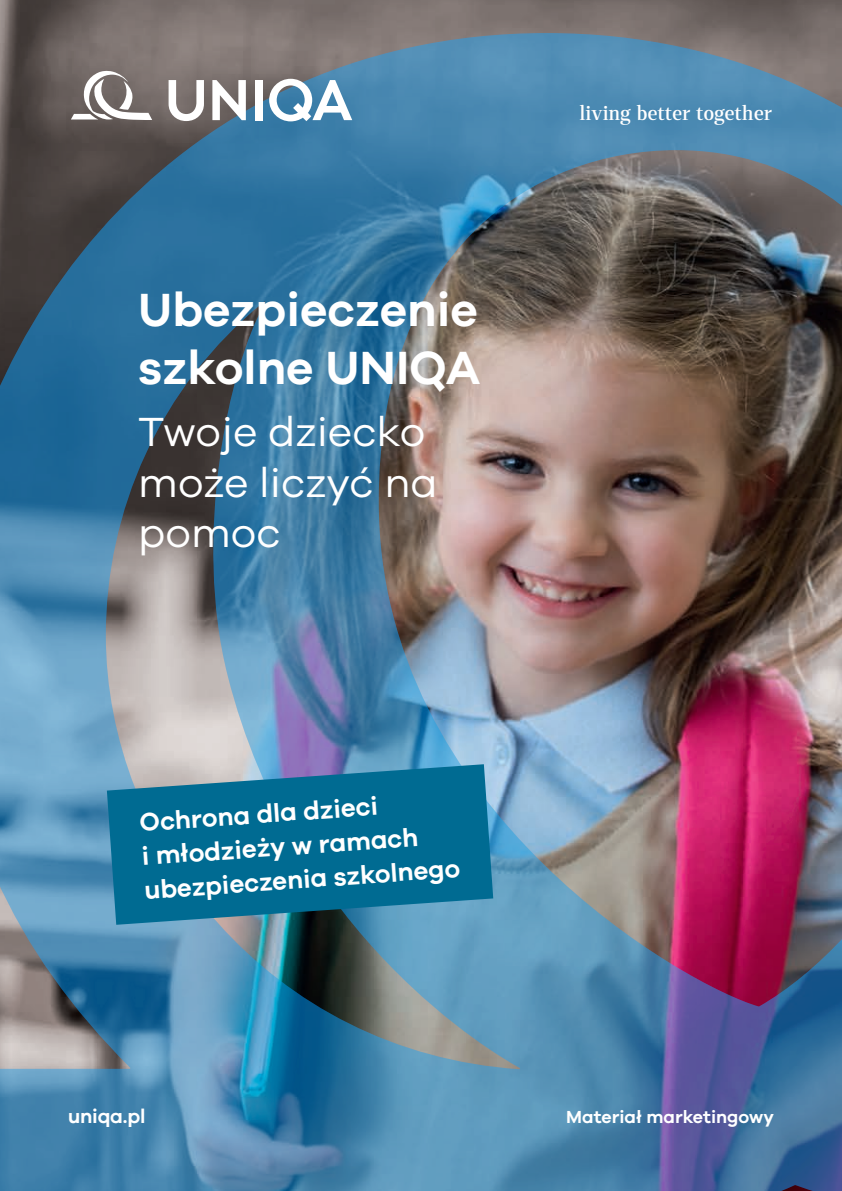
<style>
.page{position:relative;width:842px;height:1191px;background:#fff}
.page>*{position:absolute;margin:0;border:0;box-sizing:border-box;transform-origin:0 0}
.t1{font:600 48px/57.6px "Galano";color:#fff}
.t2{font:42px/50px "Galano";color:#fff}
.t3{font:600 26px/34px "Galano";color:#fff}
.t4{font:500 20px "Rolleston Display";letter-spacing:-.01em;color:#fff}
.t5{font:600 20px "Galano";letter-spacing:-.01em;color:#fff}
.t6{font:600 18px "Galano";color:#fff}
</style>
<div class="page">
<img style="left:0;top:0;width:842px;height:33px">
<img style="left:0;top:33px;width:842px;height:1158px">
<svg style="left:107px;top:764px;width:386px;height:160px;background:#167498"></svg>
<svg style="left:71px;top:70px;width:81px;height:50px"></svg>
<svg style="left:169px;top:80px;width:35px;height:41px"></svg>
<svg style="left:212px;top:80px;width:34px;height:40px"></svg>
<div style="left:255px;top:80px;width:7px;height:40px;background:#fff"></div>
<svg style="left:269px;top:79px;width:83px;height:42px"></svg>
<h1 class="t1" style="left:138px;top:280px;width:343px">Ubezpieczenie szkolne UNIQA</h1>
<h2 class="t2" style="left:138px;top:406px;width:301px">Twoje dziecko może liczyć na pomoc</h2>
<p class="t3" style="left:138px;top:804px;width:318px;rotate:-4deg">Ochrona dla dzieci<br>i młodzieży w ramach ubezpieczenia szkolnego</p>
<p class="t4" style="left:579px;top:100px;width:194px">living better together</p>
<p class="t5" style="left:68px;top:1104px;width:79px">uniqa.pl</p>
<p class="t6" style="left:566px;top:1106px;width:209px">Materiał marketingowy</p>
</div>
